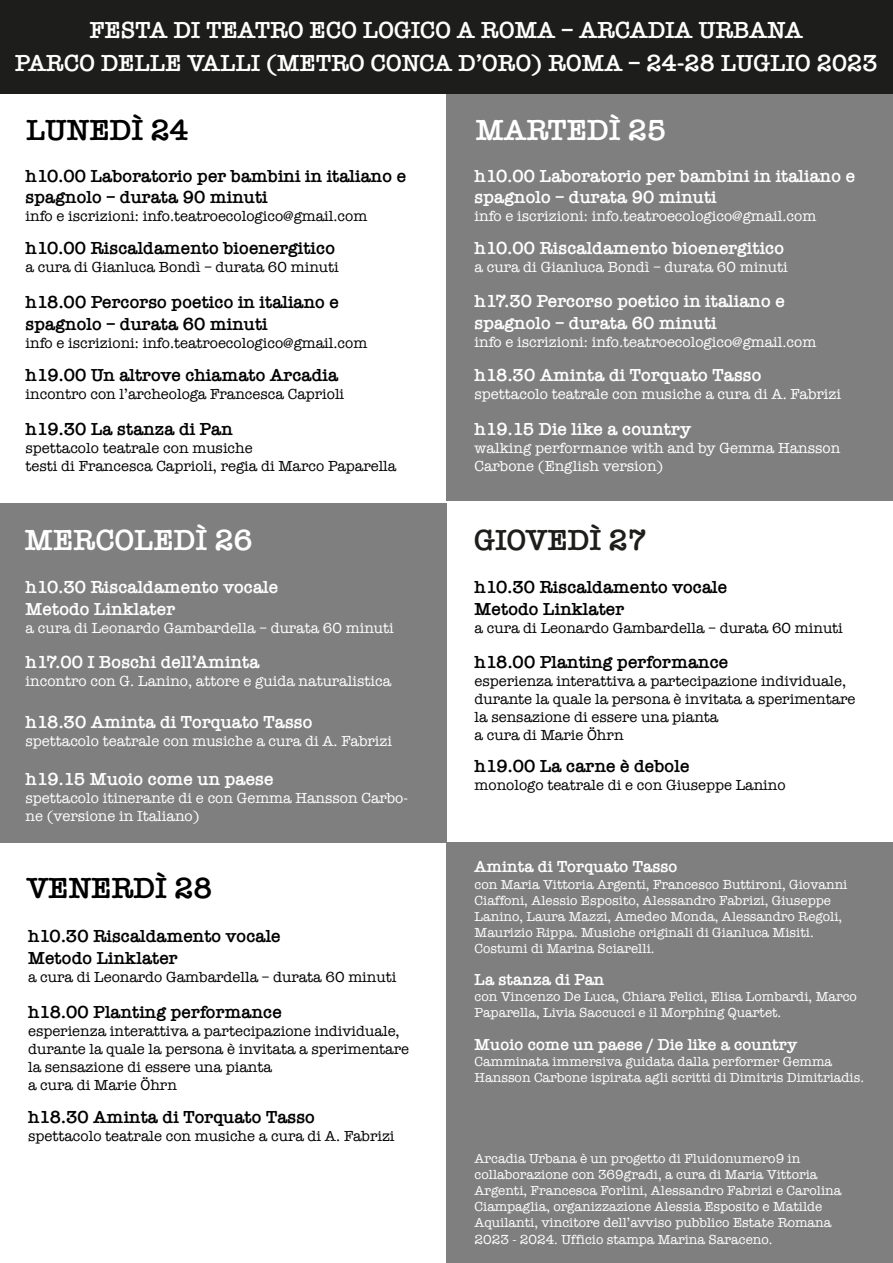
<style>
.page{position:relative;width:893px;height:1263px;background:#fff}
.page>*{position:absolute;margin:0;border:0;box-sizing:border-box;transform-origin:0 0}
.t1{font:600 30px "American Typewriter";color:#fff}
.t2{font:600 30px "American Typewriter";color:#000}
.t3{font:600 30px "American Typewriter";color:#1d1d1b}
.t4{font:600 24px/33px "American Typewriter";color:#fff;text-align:center}
.t5{font:600 18px/21.6px "American Typewriter";color:#000}
.t6{font:600 18px/21.6px "American Typewriter";color:#fff}
.t7{font:600 16.5px "American Typewriter";color:#fff}
.t8{font:15px/18px "American Typewriter";color:#000}
.t9{font:15px/18px "American Typewriter";color:#fff}
.t10{font:13.5px/16.2px "American Typewriter";color:#fff}
</style>
<div class="page">
<div style="left:446px;top:842px;width:447px;height:421px;background:#7f7f7f"></div>
<div style="left:446px;top:93px;width:447px;height:408px;background:#7f7f7f"></div>
<div style="left:0;top:503px;width:446px;height:339px;background:#7f7f7f"></div>
<div style="left:0;top:0;width:893px;height:93px;background:#1d1d1b"></div>
<h2 class="t4" style="left:15px;top:14px;width:864px">FESTA DI TEATRO ECO LOGICO A ROMA – ARCADIA URBANA<br>PARCO DELLE VALLI (METRO CONCA D’ORO) ROMA – 24-28 LUGLIO 2023</h2>
<h1 class="t2" style="left:26px;top:113px;width:164px">LUNEDÌ 24</h1>
<h1 class="t1" style="left:476px;top:113px;width:192px">MARTEDÌ 25</h1>
<h3 class="t5" style="left:26px;top:165px;width:382px">h10.00 Laboratorio per bambini in italiano e spagnolo – durata 90 minuti</h3>
<p class="t8" style="left:26px;top:207px;width:343px">info e iscrizioni: info.teatroecologico@gmail.com</p>
<h3 class="t5" style="left:26px;top:237px;width:311px">h10.00 Riscaldamento bioenergitico</h3>
<p class="t8" style="left:26px;top:258px;width:315px">a cura di Gianluca Bondì – durata 60 minuti</p>
<h3 class="t5" style="left:26px;top:291px;width:315px">h18.00 Percorso poetico in italiano e spagnolo – durata 60 minuti</h3>
<p class="t8" style="left:26px;top:334px;width:343px">info e iscrizioni: info.teatroecologico@gmail.com</p>
<h3 class="t5" style="left:26px;top:364px;width:314px">h19.00 Un altrove chiamato Arcadia</h3>
<p class="t8" style="left:26px;top:385px;width:320px">incontro con l’archeologa Francesca Caprioli</p>
<h3 class="t5" style="left:26px;top:419px;width:209px">h19.30 La stanza di Pan</h3>
<p class="t8" style="left:26px;top:439px;width:372px">spettacolo teatrale con musiche<br>testi di Francesca Caprioli, regia di Marco Paparella</p>
<h3 class="t6" style="left:475px;top:165px;width:382px">h10.00 Laboratorio per bambini in italiano e spagnolo – durata 90 minuti</h3>
<p class="t9" style="left:475px;top:207px;width:343px">info e iscrizioni: info.teatroecologico@gmail.com</p>
<h3 class="t6" style="left:475px;top:237px;width:311px">h10.00 Riscaldamento bioenergitico</h3>
<p class="t9" style="left:475px;top:258px;width:315px">a cura di Gianluca Bondì – durata 60 minuti</p>
<h3 class="t6" style="left:475px;top:291px;width:312px">h17.30 Percorso poetico in italiano e spagnolo – durata 60 minuti</h3>
<p class="t9" style="left:475px;top:333px;width:343px">info e iscrizioni: info.teatroecologico@gmail.com</p>
<h3 class="t6" style="left:475px;top:364px;width:288px">h18.30 Aminta di Torquato Tasso</h3>
<p class="t9" style="left:475px;top:385px;width:368px">spettacolo teatrale con musiche a cura di A. Fabrizi</p>
<h3 class="t6" style="left:475px;top:418px;width:218px">h19.15 Die like a country</h3>
<p class="t9" style="left:475px;top:439px;width:367px">walking performance with and by Gemma Hansson<br>Carbone (English version)</p>
<h1 class="t1" style="left:25px;top:523px;width:229px">MERCOLEDÌ 26</h1>
<h1 class="t3" style="left:474px;top:523px;width:174px">GIOVEDÌ 27</h1>
<h3 class="t6" style="left:26px;top:577px;width:254px">h10.30 Riscaldamento vocale<br>Metodo Linklater</h3>
<p class="t9" style="left:26px;top:619px;width:370px">a cura di Leonardo Gambardella – durata 60 minuti</p>
<h3 class="t6" style="left:26px;top:651px;width:236px">h17.00 I Boschi dell’Aminta</h3>
<p class="t9" style="left:26px;top:672px;width:367px">incontro con G. Lanino, attore e guida naturalistica</p>
<h3 class="t6" style="left:26px;top:711px;width:288px">h18.30 Aminta di Torquato Tasso</h3>
<p class="t9" style="left:26px;top:732px;width:368px">spettacolo teatrale con musiche a cura di A. Fabrizi</p>
<h3 class="t6" style="left:26px;top:768px;width:249px">h19.15 Muoio come un paese</h3>
<p class="t9" style="left:26px;top:789px;width:384px">spettacolo itinerante di e con Gemma Hansson Carbo&shy;ne (versione in Italiano)</p>
<h1 class="t2" style="left:27px;top:871px;width:188px">VENERDÌ 28</h1>
<h3 class="t5" style="left:28px;top:926px;width:254px">h10.30 Riscaldamento vocale<br>Metodo Linklater</h3>
<p class="t8" style="left:28px;top:968px;width:370px">a cura di Leonardo Gambardella – durata 60 minuti</p>
<h3 class="t5" style="left:28px;top:1002px;width:255px">h18.00 Planting performance</h3>
<p class="t8" style="left:28px;top:1022px;width:382px">esperienza interattiva a partecipazione individuale, durante la quale la persona è invitata a sperimentare la sensazione di essere una pianta<br>a cura di Marie Öhrn</p>
<h3 class="t5" style="left:28px;top:1106px;width:288px">h18.30 Aminta di Torquato Tasso</h3>
<p class="t8" style="left:28px;top:1127px;width:368px">spettacolo teatrale con musiche a cura di A. Fabrizi</p>
<h3 class="t5" style="left:475px;top:577px;width:254px">h10.30 Riscaldamento vocale<br>Metodo Linklater</h3>
<p class="t8" style="left:475px;top:619px;width:370px">a cura di Leonardo Gambardella – durata 60 minuti</p>
<h3 class="t5" style="left:475px;top:651px;width:255px">h18.00 Planting performance</h3>
<p class="t8" style="left:475px;top:672px;width:382px">esperienza interattiva a partecipazione individuale, durante la quale la persona è invitata a sperimentare la sensazione di essere una pianta<br>a cura di Marie Öhrn</p>
<h3 class="t5" style="left:475px;top:756px;width:216px">h19.00 La carne è debole</h3>
<p class="t8" style="left:475px;top:776px;width:313px">monologo teatrale di e con Giuseppe Lanino</p>
<p class="t7" style="left:475px;top:857px;width:205px">Aminta di Torquato Tasso</p>
<p class="t10" style="left:475px;top:876px;width:374px">con Maria Vittoria Argenti, Francesco Buttironi, Giovanni Ciaffoni, Alessio Esposito, Alessandro Fabrizi, Giuseppe Lanino, Laura Mazzi, Amedeo Monda, Alessandro Regoli, Maurizio Rippa. Musiche originali di Gianluca Misiti.<br>Costumi di Marina Sciarelli.</p>
<p class="t7" style="left:475px;top:970px;width:131px">La stanza di Pan</p>
<p class="t10" style="left:475px;top:988px;width:384px">con Vincenzo De Luca, Chiara Felici, Elisa Lombardi, Marco<br>Paparella, Livia Saccucci e il Morphing Quartet.</p>
<p class="t7" style="left:475px;top:1035px;width:324px">Muoio come un paese / Die like a country</p>
<p class="t10" style="left:475px;top:1054px;width:391px">Camminata immersiva guidata dalla performer Gemma<br>Hansson Carbone ispirata agli scritti di Dimitris Dimitriadis.</p>
<p class="t10" style="left:475px;top:1150px;width:368px">Arcadia Urbana è un progetto di Fluidonumero9 in collaborazione con 369gradi, a cura di Maria Vittoria Argenti, Francesca Forlini, Alessandro Fabrizi e Carolina Ciampaglia, organizzazione Alessia Esposito e Matilde Aquilanti, vincitore dell’avviso pubblico Estate Romana 2023 - 2024. Ufficio stampa Marina Saraceno.</p>
</div>
